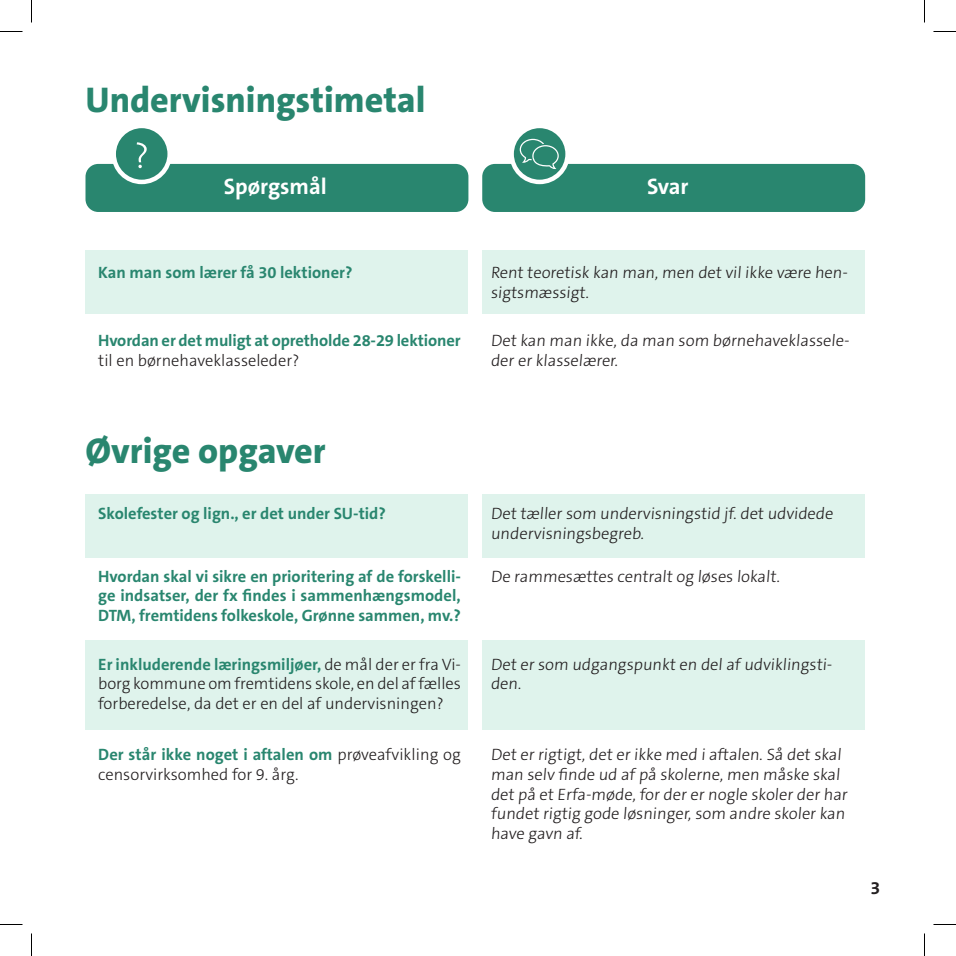
<style>
.page{position:relative;width:956px;height:956px;background:#fff}
.page>*{position:absolute;margin:0;border:0;box-sizing:border-box;transform-origin:0 0}
.t1{font:800 36px "The Sans C5";color:#29866f}
.t2{font:700 22.5px "The Sans C5";color:#fff}
.t3{font:700 18px "The Sans C5";color:#231f20}
.t4{font:300 16.5px/19.8px "The Sans C5";color:#231f20}
.t5{font:700 16.5px/19.8px "The Sans C5";color:#29866f;text-align:justify}
.s1{font-weight:700;color:#29866f}
</style>
<div class="page">
<div style="left:85px;top:164px;width:383px;height:48px;background:#29866f;border-radius:13px"></div>
<div style="left:86px;top:494px;width:382px;height:64px;background:#dff3ec"></div>
<div style="left:86px;top:250px;width:382px;height:64px;background:#dff3ec"></div>
<div style="left:482px;top:494px;width:383px;height:64px;background:#dff3ec"></div>
<div style="left:482px;top:250px;width:383px;height:64px;background:#dff3ec"></div>
<div style="left:86px;top:640px;width:382px;height:90px;background:#dff3ec"></div>
<div style="left:482px;top:640px;width:383px;height:90px;background:#dff3ec"></div>
<div style="left:482px;top:164px;width:383px;height:48px;background:#29866f;border-radius:13px"></div>
<svg style="left:512px;top:126px;width:56px;height:56px"></svg>
<div style="left:509px;top:124px;width:61px;height:60px;border:4px solid #fff;border-radius:50%"></div>
<div style="left:114px;top:126px;width:56px;height:56px;background:#29866f;border-radius:50%"></div>
<div style="left:111px;top:124px;width:61px;height:60px;border:4px solid #fff;border-radius:50%"></div>
<svg style="left:520px;top:139px;width:39px;height:30px"></svg>
<svg style="left:137px;top:142px;width:10px;height:26px"></svg>
<svg style="left:0;top:31px;width:22px;height:1px"></svg>
<svg style="left:933px;top:31px;width:23px;height:1px"></svg>
<svg style="left:0;top:924px;width:22px;height:1px"></svg>
<svg style="left:933px;top:924px;width:23px;height:1px"></svg>
<svg style="left:31px;top:0;width:1px;height:23px"></svg>
<svg style="left:31px;top:933px;width:1px;height:23px"></svg>
<svg style="left:924px;top:0;width:1px;height:23px"></svg>
<svg style="left:924px;top:933px;width:1px;height:23px"></svg>
<h1 class="t1" style="left:86px;top:77px;width:342px">Undervisningstimetal</h1>
<h2 class="t2" style="left:224px;top:172px;width:104px">Spørgsmål</h2>
<h2 class="t2" style="left:647px;top:172px;width:43px">Svar</h2>
<p class="t5" style="left:98px;top:263px;width:256px">Kan man som lærer få 30 lektioner?</p>
<p class="t4" style="left:491px;top:263px;width:360px">Rent teoretisk kan man, men det vil ikke være hen&shy;sigtsmæssigt.</p>
<p class="t5" style="left:98px;top:331px;width:364px">Hvordan er det muligt at opretholde 28-29 lektioner</p>
<p class="t4" style="left:98px;top:351px;width:203px">til en børnehaveklasseleder?</p>
<p class="t4" style="left:491px;top:331px;width:362px">Det kan man ikke, da man som børnehaveklassele&shy;der er klasselærer.</p>
<h1 class="t1" style="left:86px;top:428px;width:242px">Øvrige opgaver</h1>
<p class="t5" style="left:98px;top:503px;width:289px">Skolefester og lign., er det under SU-tid?</p>
<p class="t4" style="left:491px;top:503px;width:346px">Det tæller som undervisningstid jf. det udvidede undervisningsbegreb.</p>
<p class="t5" style="left:98px;top:566px;width:364px">Hvordan skal vi sikre en prioritering af de forskelli&shy;ge indsatser, der fx findes i sammenhængsmodel, DTM, fremtidens folkeskole, Grønne sammen, mv.?</p>
<p class="t4" style="left:491px;top:566px;width:292px">De rammesættes centralt og løses lokalt.</p>
<p class="t4" style="left:98px;top:654px;width:364px;text-align:justify"><span class="s1">Er inkluderende læringsmiljøer,</span> de mål der er fra Vi&shy;borg kommune om fremtidens skole, en del af fælles forberedelse, da det er en del af undervisningen?</p>
<p class="t4" style="left:491px;top:654px;width:345px">Det er som udgangspunkt en del af udviklingsti&shy;den.</p>
<p class="t4" style="left:98px;top:745px;width:364px"><span class="s1">Der står ikke noget i aftalen om</span> prøveafvikling og censorvirksomhed for 9. årg.</p>
<p class="t4" style="left:491px;top:745px;width:360px">Det er rigtigt, det er ikke med i aftalen. Så det skal man selv finde ud af på skolerne, men måske skal det på et Erfa-møde, for der er nogle skoler der har fundet rigtig gode løsninger, som andre skoler kan have gavn af.</p>
<p class="t3" style="left:870px;top:876px;width:11px">3</p>
</div>
